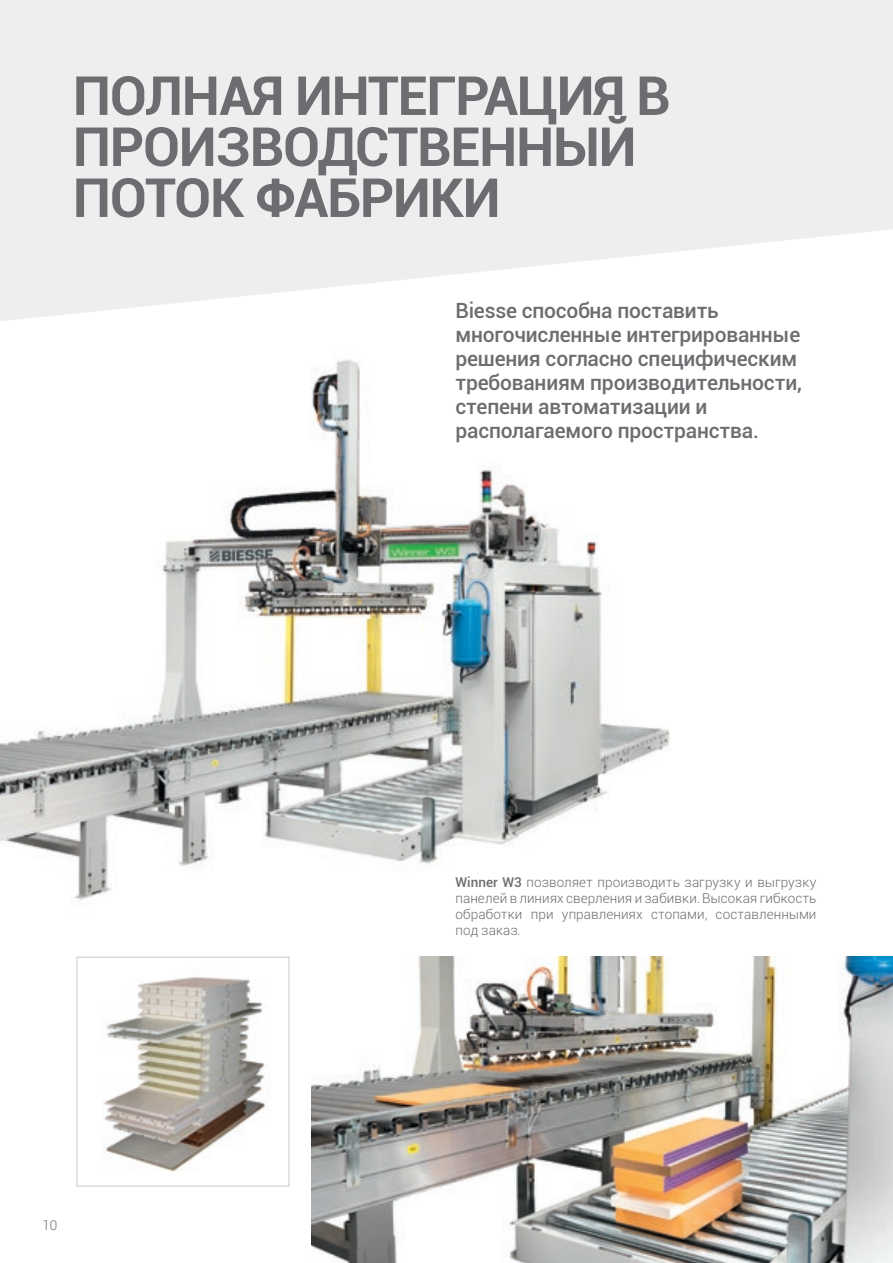
<style>
.page{position:relative;width:893px;height:1263px;background:#fff}
.page>*{position:absolute;margin:0;border:0;box-sizing:border-box;transform-origin:0 0}
._1_TITOLO_GRIGIO{font:700 54px/51px "Roboto";letter-spacing:-.02em;color:#6c6d70}
.t1{font:500 21px/24px "Roboto";letter-spacing:-.01em;color:#6c6d70}
.t2{font:300 13.5px/16.2px "Roboto";letter-spacing:.005em;color:#6c6d70;text-align:justify}
.s1{font-weight:500}
</style>
<div class="page">
<img style="left:0;top:359px;width:670px;height:541px">
<svg style="left:0;top:0;width:893px;height:321px;background:#f0f0f1"></svg>
<img style="left:311px;top:957px;width:582px;height:306px">
<img style="left:103px;top:977px;width:167px;height:195px">
<div style="left:77px;top:957px;width:212px;height:229px;border:1px solid #c9cacc"></div>
<p class="_1_TITOLO_GRIGIO" style="left:73px;top:68px;width:599px">ПОЛНАЯ ИНТЕГРАЦИЯ В<br>ПРОИЗВОДСТВЕННЫЙ<br>ПОТОК ФАБРИКИ</p>
<p class="t1" style="left:455px;top:298px;width:348px">Biesse способна поставить многочисленные интегрированные решения согласно специфическим требованиям производительности, степени автоматизации и располагаемого пространства.</p>
<p class="t2" style="left:42px;top:1216px;width:16px">10</p>
<p class="t2" style="left:455px;top:873px;width:362px"><span class="s1">Winner W3</span> позволяет производить загрузку и выгрузку панелей в линиях сверления и забивки. Высокая гибкость обработки при управлениях стопами, составленными под заказ.</p>
</div>
